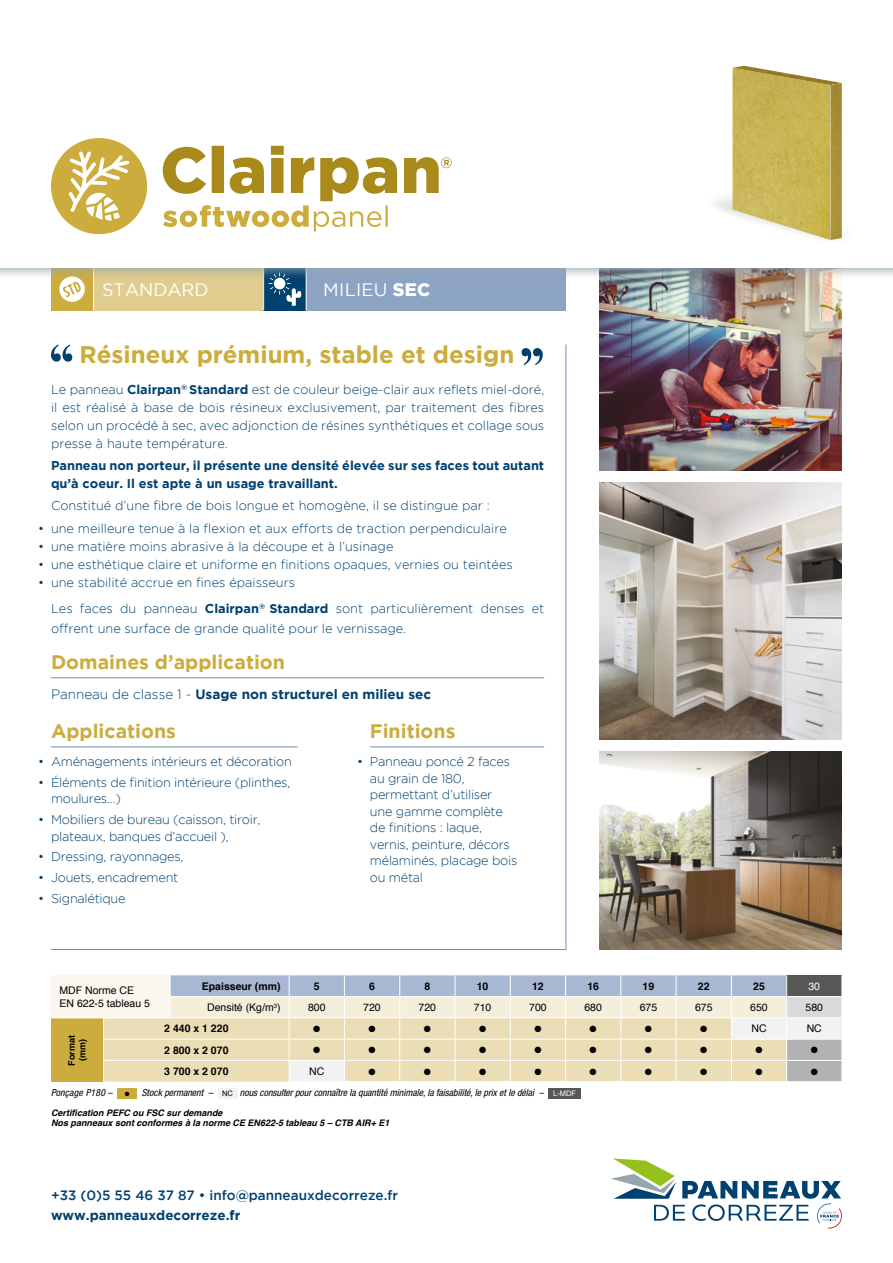
<style>
.page{position:relative;width:893px;height:1263px;background:#fff}
.page>*{position:absolute;margin:0;border:0;box-sizing:border-box;transform-origin:0 0}
.t1{font:700 24px "Gotham";color:#cdac3e}
.t2{font:700 19.5px "Gotham";color:#cdac3e}
.t3{font:18px "Gotham";letter-spacing:-.005em;color:#fff}
.t4{font:700 13.5px "Gotham";color:#004170}
.t5{font:500 13.5px "Gotham";color:#004170}
.t6{font:300 12.75px/18px "Gotham";color:#004170;text-align:justify}
.t7{font:300 12.75px/16.5px "Gotham";letter-spacing:-.02em;color:#004170}
.t8{font:700 12.75px/18px "Gotham";color:#004170}
.t9{font:10.5px "Helvetica";color:#000}
.t10{font:700 10.5px "Helvetica";color:#000}
.t11{font:10.5px "Helvetica";color:#fff}
.t12{font:italic condensed 9.75px "Helvetica Neue";color:#000}
.t13{font:italic condensed 9.75px "Helvetica Neue";letter-spacing:.02em;color:#000}
.t14{font:italic 700 9px "Helvetica";color:#000}
.t15{font:9px "Zapf Dingbats ITC";color:#000}
.t16{font:700 9px/10.5px "Helvetica";color:#000;text-align:center}
.t17{font:7.5px "Helvetica";color:#fff}
.t18{font:7.5px "Helvetica";color:#000}
.t19{font:6px "Zapf Dingbats ITC";color:#000}
.s1{font-weight:900}
.s2{font-weight:700}
.s3{font-weight:300}
</style>
<div class="page">
<svg style="left:611px;top:1158px;width:231px;height:71px"></svg>
<img style="left:600px;top:280px;width:242px;height:191px">
<img style="left:600px;top:751px;width:242px;height:199px">
<img style="left:600px;top:483px;width:242px;height:256px">
<svg style="left:51px;top:344px;width:516px;height:606px"></svg>
<svg style="left:51px;top:345px;width:21px;height:17px"></svg>
<svg style="left:521px;top:348px;width:22px;height:17px"></svg>
<hr style="left:51px;top:677px;width:493px;height:1px;background:#738fb4">
<hr style="left:51px;top:746px;width:247px;height:1px;background:#738fb4">
<hr style="left:370px;top:746px;width:174px;height:1px;background:#738fb4">
<div style="left:51px;top:268px;width:43px;height:42px;background:#cdac3e"></div>
<div style="left:94px;top:268px;width:170px;height:42px;background:#e1cc8f"></div>
<div style="left:264px;top:268px;width:42px;height:42px;background:#004170"></div>
<div style="left:306px;top:268px;width:260px;height:42px;background:#8da3c3"></div>
<hr style="left:93px;top:268px;width:1px;height:42px;background:#fff">
<hr style="left:263px;top:268px;width:1px;height:42px;background:#fff">
<hr style="left:306px;top:268px;width:1px;height:42px;background:#fff">
<svg style="left:59px;top:280px;width:26px;height:22px"></svg>
<svg style="left:269px;top:280px;width:32px;height:26px"></svg>
<div style="left:274px;top:278px;width:11px;height:11px;background:#fff;border-radius:50%"></div>
<div style="left:51px;top:975px;width:119px;height:43px;background:#faf7ee"></div>
<div style="left:51px;top:1018px;width:53px;height:64px;background:#cdac3e"></div>
<hr style="left:51px;top:1017px;width:53px;height:1px;background:#fff">
<svg style="left:103px;top:975px;width:739px;height:107px;background:#e0dac8"></svg>
<div style="left:117px;top:1088px;width:20px;height:10px;background:#cdac3e"></div>
<div style="left:218px;top:1088px;width:20px;height:10px;background:#f2f2f2"></div>
<div style="left:548px;top:1088px;width:33px;height:10px;background:#575756"></div>
<div style="left:0;top:0;width:893px;height:280px;background:#95a6b0;opacity:.75"></div>
<div style="left:0;top:0;width:893px;height:268px;background:#fff"></div>
<img style="left:732px;top:68px;width:98px;height:172px">
<img style="left:733px;top:66px;width:109px;height:19px">
<img style="left:830px;top:83px;width:12px;height:157px">
<svg style="left:163px;top:146px;width:289px;height:85px"></svg>
<div style="left:51px;top:138px;width:96px;height:96px;background:#cdac3e;border-radius:50%"></div>
<svg style="left:69px;top:151px;width:60px;height:70px"></svg>
<p class="t3" style="left:102px;top:279px;width:108px">STANDARD</p>
<p class="t3" style="left:323px;top:279px;width:108px">MILIEU <span class="s1">SEC</span></p>
<p class="t1" style="left:79px;top:341px;width:436px">Résineux prémium, stable et design</p>
<p class="t6" style="left:51px;top:380px;width:495px">Le panneau <span class="s2">Clairpan</span><sup>®</sup> <span class="s2">Standard</span> est de couleur beige-clair aux reflets miel-doré, il est réalisé à base de bois résineux exclusivement, par traitement des fibres selon un procédé à sec, avec adjonction de résines synthétiques et collage sous presse à haute température.</p>
<p class="t8" style="left:51px;top:456px;width:495px">Panneau non porteur, il présente une densité élevée sur ses faces tout autant qu’à coeur. Il est apte à un usage travaillant.</p>
<p class="t6" style="left:51px;top:497px;width:440px">Constitué d’une fibre de bois longue et homogène, il se distingue par :</p>
<p class="t6" style="left:38px;top:519px;width:470px">• une meilleure tenue à la flexion et aux efforts de traction perpendiculaire</p>
<p class="t6" style="left:38px;top:537px;width:357px">• une matière moins abrasive à la découpe et à l’usinage</p>
<p class="t6" style="left:38px;top:555px;width:476px">• une esthétique claire et uniforme en finitions opaques, vernies ou teintées</p>
<p class="t6" style="left:38px;top:573px;width:258px">• une stabilité accrue en fines épaisseurs</p>
<p class="t6" style="left:51px;top:599px;width:495px;line-height:19.5px">Les faces du panneau <span class="s2">Clairpan</span><sup>®</sup> <span class="s2">Standard</span> sont particulièrement denses et offrent une surface de grande qualité pour le vernissage.</p>
<p class="t2" style="left:51px;top:651px;width:236px">Domaines d’application</p>
<p class="t4" style="left:51px;top:686px;width:382px"><span class="s3">Panneau de classe 1 -</span> Usage non structurel en milieu sec</p>
<p class="t2" style="left:51px;top:720px;width:127px">Applications</p>
<p class="t2" style="left:370px;top:720px;width:87px">Finitions</p>
<p class="t7" style="left:38px;top:753px;width:255px">• Aménagements intérieurs et décoration</p>
<p class="t7" style="left:51px;top:774px;width:241px;text-indent:-13px">• Éléments de finition intérieure (plinthes, moulures…)</p>
<p class="t7" style="left:51px;top:811px;width:211px;text-indent:-13px">• Mobiliers de bureau (caisson, tiroir, plateaux, banques d’accueil ),</p>
<p class="t7" style="left:38px;top:848px;width:147px">• Dressing, rayonnages,</p>
<p class="t7" style="left:38px;top:869px;width:142px">• Jouets, encadrement</p>
<p class="t7" style="left:38px;top:890px;width:89px">• Signalétique</p>
<p class="t7" style="left:370px;top:753px;width:149px;text-indent:-13px">• Panneau poncé 2 faces au grain de 180, permettant d’utiliser une gamme complète de finitions : laque, vernis, peinture, décors mélaminés, placage bois ou métal</p>
<p class="t9" style="left:60px;top:982px;width:76px">MDF Norme CE</p>
<p class="t9" style="left:60px;top:995px;width:92px">EN 622-5 tableau 5</p>
<p class="t16" style="left:67px;top:1066px;width:32px;rotate:-90deg">Format (mm)</p>
<p class="t10" style="left:202px;top:977px;width:80px">Epaisseur (mm)</p>
<p class="t10" style="left:314px;top:977px;width:7px">5</p>
<p class="t10" style="left:369px;top:977px;width:7px">6</p>
<p class="t10" style="left:424px;top:977px;width:7px">8</p>
<p class="t10" style="left:477px;top:977px;width:13px">10</p>
<p class="t10" style="left:532px;top:977px;width:13px">12</p>
<p class="t10" style="left:587px;top:977px;width:13px">16</p>
<p class="t10" style="left:643px;top:977px;width:13px">19</p>
<p class="t10" style="left:698px;top:977px;width:13px">22</p>
<p class="t10" style="left:753px;top:977px;width:13px">25</p>
<p class="t11" style="left:808px;top:978px;width:13px">30</p>
<p class="t9" style="left:207px;top:999px;width:75px">Densité (Kg/m<sup>3</sup>)</p>
<p class="t9" style="left:308px;top:999px;width:19px">800</p>
<p class="t9" style="left:363px;top:999px;width:19px">720</p>
<p class="t9" style="left:419px;top:999px;width:19px">720</p>
<p class="t9" style="left:474px;top:999px;width:19px">710</p>
<p class="t9" style="left:529px;top:999px;width:19px">700</p>
<p class="t9" style="left:584px;top:999px;width:19px">680</p>
<p class="t9" style="left:640px;top:999px;width:19px">675</p>
<p class="t9" style="left:695px;top:999px;width:19px">675</p>
<p class="t9" style="left:750px;top:999px;width:19px">650</p>
<p class="t9" style="left:805px;top:999px;width:19px">580</p>
<p class="t10" style="left:164px;top:1020px;width:66px">2 440 x 1 220</p>
<p class="t15" style="left:313px;top:1024px;width:9px">●</p>
<p class="t15" style="left:368px;top:1024px;width:9px">●</p>
<p class="t15" style="left:424px;top:1024px;width:9px">●</p>
<p class="t15" style="left:479px;top:1024px;width:9px">●</p>
<p class="t15" style="left:534px;top:1024px;width:9px">●</p>
<p class="t15" style="left:590px;top:1024px;width:9px">●</p>
<p class="t15" style="left:645px;top:1024px;width:9px">●</p>
<p class="t15" style="left:700px;top:1024px;width:9px">●</p>
<p class="t9" style="left:751px;top:1021px;width:17px">NC</p>
<p class="t9" style="left:807px;top:1021px;width:17px">NC</p>
<p class="t10" style="left:164px;top:1041px;width:66px">2 800 x 2 070</p>
<p class="t15" style="left:313px;top:1046px;width:9px">●</p>
<p class="t15" style="left:368px;top:1046px;width:9px">●</p>
<p class="t15" style="left:424px;top:1046px;width:9px">●</p>
<p class="t15" style="left:479px;top:1046px;width:9px">●</p>
<p class="t15" style="left:534px;top:1046px;width:9px">●</p>
<p class="t15" style="left:590px;top:1046px;width:9px">●</p>
<p class="t15" style="left:645px;top:1046px;width:9px">●</p>
<p class="t15" style="left:700px;top:1046px;width:9px">●</p>
<p class="t15" style="left:755px;top:1046px;width:9px">●</p>
<p class="t15" style="left:811px;top:1046px;width:9px">●</p>
<p class="t10" style="left:164px;top:1063px;width:66px">3 700 x 2 070</p>
<p class="t9" style="left:309px;top:1063px;width:17px">NC</p>
<p class="t15" style="left:368px;top:1067px;width:9px">●</p>
<p class="t15" style="left:424px;top:1067px;width:9px">●</p>
<p class="t15" style="left:479px;top:1067px;width:9px">●</p>
<p class="t15" style="left:534px;top:1067px;width:9px">●</p>
<p class="t15" style="left:590px;top:1067px;width:9px">●</p>
<p class="t15" style="left:645px;top:1067px;width:9px">●</p>
<p class="t15" style="left:700px;top:1067px;width:9px">●</p>
<p class="t15" style="left:755px;top:1067px;width:9px">●</p>
<p class="t15" style="left:811px;top:1067px;width:9px">●</p>
<p class="t13" style="left:51px;top:1087px;width:63px">Ponçage P180 –</p>
<p class="t19" style="left:125px;top:1091px;width:6px">●</p>
<p class="t12" style="left:142px;top:1087px;width:73px">Stock permanent –</p>
<p class="t18" style="left:222px;top:1088px;width:12px">NC</p>
<p class="t12" style="left:240px;top:1087px;width:305px">nous consulter pour connaître la quantité minimale, la faisabilité, le prix et le délai –</p>
<p class="t17" style="left:553px;top:1088px;width:24px">L-MDF</p>
<p class="t14" style="left:51px;top:1105px;width:173px">Certification PEFC ou FSC sur demande</p>
<p class="t14" style="left:51px;top:1116px;width:340px">Nos panneaux sont conformes à la norme CE EN622-5 tableau 5 – CTB AIR+ E1</p>
<p class="t5" style="left:51px;top:1188px;width:348px">+33 (0)5 55 46 37 87 • info@panneauxdecorreze.fr</p>
<p class="t4" style="left:51px;top:1208px;width:191px">www.panneauxdecorreze.fr</p>
</div>
